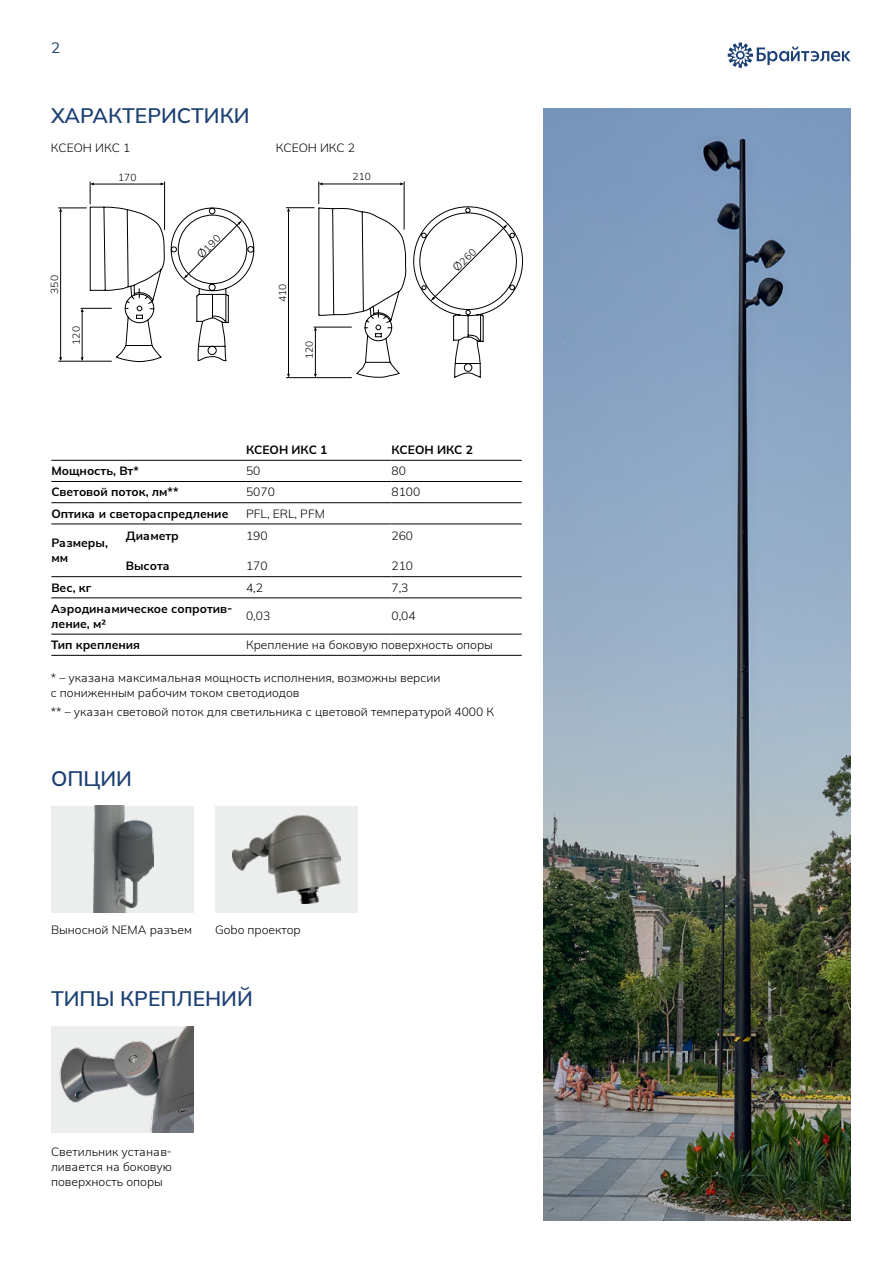
<style>
.page{position:relative;width:893px;height:1263px;background:#fff}
.page>*{position:absolute;margin:0;border:0;box-sizing:border-box;transform-origin:0 0}
.t1{font:500 21px "Winston";color:#1c4073}
.t2{font:15px "Winston";color:#1c4073}
.t3{font:300 12px/15px "Winston";color:#000;text-align:justify}
.t4{font:600 12px/15px "Winston";color:#000}
.t5{font:300 10.2px "Winston";letter-spacing:.005em;color:#000}
.s1{font-size:11.7px}
.s2{font-size:11.55px}
</style>
<div class="page">
<svg style="left:728px;top:43px;width:122px;height:25px"></svg>
<img style="left:51px;top:1026px;width:143px;height:106px">
<div style="left:51px;top:806px;width:143px;height:106px;background:#eceded"></div>
<img style="left:94px;top:806px;width:60px;height:106px">
<div style="left:215px;top:806px;width:143px;height:106px;background:#eceded"></div>
<img style="left:232px;top:815px;width:109px;height:88px">
<img style="left:543px;top:109px;width:307px;height:1111px">
<svg style="left:171px;top:207px;width:83px;height:154px"></svg>
<svg style="left:58px;top:182px;width:107px;height:180px"></svg>
<svg style="left:286px;top:181px;width:120px;height:197px"></svg>
<svg style="left:413px;top:206px;width:110px;height:172px"></svg>
<hr style="left:51px;top:460px;width:75px;height:1px;background:#000">
<hr style="left:126px;top:460px;width:120px;height:1px;background:#000">
<hr style="left:246px;top:460px;width:146px;height:1px;background:#000">
<hr style="left:392px;top:460px;width:130px;height:1px;background:#000">
<hr style="left:51px;top:481px;width:75px;height:1px;background:#000">
<hr style="left:126px;top:481px;width:120px;height:1px;background:#000">
<hr style="left:246px;top:481px;width:146px;height:1px;background:#000">
<hr style="left:392px;top:481px;width:130px;height:1px;background:#000">
<hr style="left:51px;top:502px;width:75px;height:1px;background:#000">
<hr style="left:126px;top:502px;width:120px;height:1px;background:#000">
<hr style="left:246px;top:502px;width:146px;height:1px;background:#000">
<hr style="left:392px;top:502px;width:130px;height:1px;background:#000">
<hr style="left:51px;top:524px;width:75px;height:1px;background:#000">
<hr style="left:126px;top:524px;width:120px;height:1px;background:#000">
<hr style="left:246px;top:524px;width:146px;height:1px;background:#000">
<hr style="left:392px;top:524px;width:130px;height:1px;background:#000">
<hr style="left:51px;top:576px;width:75px;height:1px;background:#000">
<hr style="left:126px;top:576px;width:120px;height:1px;background:#000">
<hr style="left:246px;top:576px;width:146px;height:1px;background:#000">
<hr style="left:392px;top:576px;width:130px;height:1px;background:#000">
<hr style="left:51px;top:598px;width:75px;height:1px;background:#000">
<hr style="left:126px;top:598px;width:120px;height:1px;background:#000">
<hr style="left:246px;top:598px;width:146px;height:1px;background:#000">
<hr style="left:392px;top:598px;width:130px;height:1px;background:#000">
<hr style="left:51px;top:634px;width:75px;height:1px;background:#000">
<hr style="left:126px;top:634px;width:120px;height:1px;background:#000">
<hr style="left:246px;top:634px;width:146px;height:1px;background:#000">
<hr style="left:392px;top:634px;width:130px;height:1px;background:#000">
<hr style="left:51px;top:655px;width:75px;height:1px;background:#000">
<hr style="left:126px;top:655px;width:120px;height:1px;background:#000">
<hr style="left:246px;top:655px;width:146px;height:1px;background:#000">
<hr style="left:392px;top:655px;width:130px;height:1px;background:#000">
<p class="t2" style="left:51px;top:37px;width:10px">2</p>
<h1 class="t1" style="left:51px;top:101px;width:200px">ХАРАКТЕРИСТИКИ</h1>
<p class="t3" style="left:51px;top:140px;width:81px">КСЕОН ИКС 1</p>
<p class="t3" style="left:276px;top:140px;width:81px">КСЕОН ИКС 2</p>
<p class="t5" style="left:48px;top:294px;width:20px;rotate:-90deg">350</p>
<p class="t5" style="left:69px;top:345px;width:20px;rotate:-90deg">120</p>
<p class="t5" style="left:118px;top:170px;width:20px">170</p>
<p class="t5" style="left:194px;top:251px;width:29px;rotate:-45deg"><span class="s1">Ø</span>190</p>
<p class="t5" style="left:353px;top:170px;width:20px">210</p>
<p class="t5" style="left:275px;top:302px;width:19px;rotate:-90deg">410</p>
<p class="t5" style="left:302px;top:359px;width:20px;rotate:-90deg">120</p>
<p class="t5" style="left:450px;top:264px;width:29px;rotate:-45deg"><span class="s2">Ø</span>260</p>
<p class="t4" style="left:246px;top:442px;width:83px">КСЕОН ИКС 1</p>
<p class="t4" style="left:391px;top:442px;width:83px">КСЕОН ИКС 2</p>
<p class="t4" style="left:51px;top:463px;width:89px">Мощность, Вт*</p>
<p class="t3" style="left:246px;top:463px;width:16px">50</p>
<p class="t3" style="left:391px;top:463px;width:16px">80</p>
<p class="t4" style="left:51px;top:484px;width:129px">Световой поток, лм**</p>
<p class="t3" style="left:246px;top:484px;width:30px">5070</p>
<p class="t3" style="left:391px;top:484px;width:30px">8100</p>
<p class="t4" style="left:51px;top:505px;width:179px">Оптика и светораспредление</p>
<p class="t3" style="left:246px;top:505px;width:80px">PFL, ERL, PFM</p>
<p class="t4" style="left:51px;top:535px;width:58px">Размеры, мм</p>
<p class="t3" style="left:246px;top:527px;width:23px">190</p>
<p class="t3" style="left:246px;top:557px;width:23px">170</p>
<p class="t3" style="left:391px;top:527px;width:23px">260</p>
<p class="t3" style="left:391px;top:557px;width:23px">210</p>
<p class="t4" style="left:126px;top:527px;width:55px">Диаметр</p>
<p class="t4" style="left:126px;top:557px;width:46px">Высота</p>
<p class="t4" style="left:51px;top:579px;width:42px">Вес, кг</p>
<p class="t3" style="left:246px;top:579px;width:19px">4,2</p>
<p class="t3" style="left:391px;top:579px;width:19px">7,3</p>
<p class="t4" style="left:51px;top:601px;width:183px">Аэродинамическое сопротив&shy;ление, м²</p>
<p class="t3" style="left:246px;top:608px;width:26px">0,03</p>
<p class="t3" style="left:391px;top:608px;width:26px">0,04</p>
<p class="t4" style="left:51px;top:637px;width:90px">Тип крепления</p>
<p class="t3" style="left:246px;top:637px;width:248px">Крепление на боковую поверхность опоры</p>
<p class="t3" style="left:51px;top:669px;width:391px">* – указана максимальная мощность исполнения, возможны версии с пониженным рабочим током светодиодов</p>
<p class="t3" style="left:51px;top:704px;width:445px">** – указан световой поток для светильника с цветовой температурой 4000 К</p>
<h1 class="t1" style="left:51px;top:764px;width:83px">ОПЦИИ</h1>
<p class="t3" style="left:51px;top:922px;width:142px">Выносной NEMA разъем</p>
<p class="t3" style="left:215px;top:922px;width:87px">Gobo проектор</p>
<h1 class="t1" style="left:51px;top:984px;width:203px">ТИПЫ КРЕПЛЕНИЙ</h1>
<p class="t3" style="left:51px;top:1144px;width:123px">Светильник устанав&shy;ливается на боковую поверхность опоры</p>
</div>
